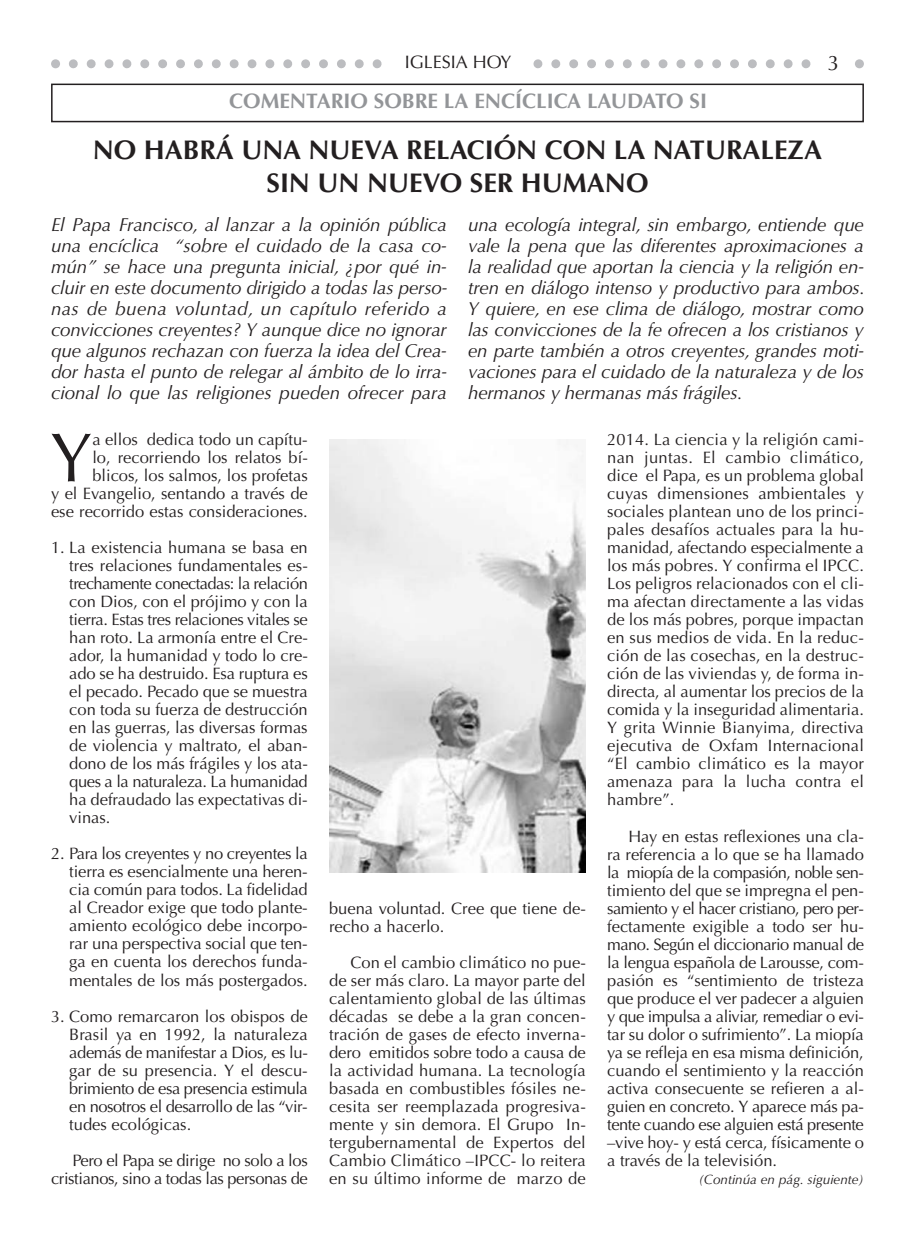
<style>
.page{position:relative;width:915px;height:1255px;background:#fff}
.page>*{position:absolute;margin:0;border:0;box-sizing:border-box;transform-origin:0 0}
.t1{font:69.3px "Optima";color:#231f20}
.t2{font:700 27px/33.2px "Optima";color:#231f20;text-align:center}
.t3{font:700 21px "Optima";color:#939598}
.t4{font:21px "Optima";color:#231f20}
.t5{font:italic 18.75px/21px "Optima";letter-spacing:-.01em;color:#231f20;text-align:justify}
.t6{font:18px "Optima";color:#231f20}
.t7{font:16.5px/18px "Optima";color:#231f20;text-align:justify}
.t8{font:16.5px/18px "Optima";letter-spacing:-.025em;color:#231f20;text-align:right}
.t9{font:italic 13.5px "Optima";color:#231f20}
</style>
<div class="page">
<svg style="left:51px;top:59px;width:812px;height:9px"></svg>
<div style="left:389px;top:51px;width:137px;height:26px;background:#fff"></div>
<div style="left:818px;top:51px;width:30px;height:26px;background:#fff"></div>
<div style="left:51px;top:84px;width:812px;height:38px;border:2px solid #231f20"></div>
<img style="left:329px;top:439px;width:256px;height:433px">
<p class="t6" style="left:404px;top:54px;width:108px">IGLESIA HOY</p>
<p class="t4" style="left:827px;top:55px;width:13px">3</p>
<p class="t3" style="left:229px;top:92px;width:479px">COMENTARIO SOBRE LA ENCÍCLICA LAUDATO SI</p>
<p class="t2" style="left:93px;top:136px;width:730px">NO HABRÁ UNA NUEVA RELACIÓN CON LA NATURALEZA<br>SIN UN NUEVO SER HUMANO</p>
<p class="t5" style="left:51px;top:215px;width:397px">El Papa Francisco, al lanzar a la opinión pública una encíclica “sobre el cuidado de la casa co&shy;mún” se hace una pregunta inicial, ¿por qué in&shy;cluir en este documento dirigido a todas las perso&shy;nas de buena voluntad, un capítulo referido a convicciones creyentes? Y aunque dice no ignorar que algunos rechazan con fuerza la idea del Crea&shy;dor hasta el punto de relegar al ámbito de lo irra&shy;cional lo que las religiones pueden ofrecer para</p>
<p class="t5" style="left:468px;top:215px;width:398px">una ecología integral, sin embargo, entiende que vale la pena que las diferentes aproximaciones a la realidad que aportan la ciencia y la religión en&shy;tren en diálogo intenso y productivo para ambos.<br>Y quiere, en ese clima de diálogo, mostrar como las convicciones de la fe ofrecen a los cristianos y en parte también a otros creyentes, grandes moti&shy;vaciones para el cuidado de la naturaleza y de los hermanos y hermanas más frágiles.</p>
<p class="t7" style="left:51px;top:432px;width:258px;text-align:right">a ellos dedica todo un capítu-<br>lo, recorriendo los relatos bí&shy;blicos, los salmos, los profetas<br>y el Evangelio, sentando a través de ese recorrido estas consideraciones.</p>
<p class="t7" style="left:69px;top:540px;width:240px;text-indent:-18px">1. La existencia humana se basa en tres relaciones fundamentales es&shy;trechamente conectadas: la relación con Dios, con el prójimo y con la tierra. Estas tres relaciones vitales se han roto. La armonía entre el Cre&shy;ador, la humanidad y todo lo cre&shy;ado se ha destruido. Esa ruptura es el pecado. Pecado que se muestra con toda su fuerza de destrucción en las guerras, las diversas formas de violencia y maltrato, el aban&shy;dono de los más frágiles y los ata&shy;ques a la naturaleza. La humanidad ha defraudado las expectativas di&shy;vinas.</p>
<p class="t7" style="left:69px;top:846px;width:240px;text-indent:-18px">2. Para los creyentes y no creyentes la tierra es esencialmente una heren&shy;cia común para todos. La fidelidad al Creador exige que todo plante&shy;amiento ecológico debe incorpo&shy;rar una perspectiva social que ten&shy;ga en cuenta los derechos funda&shy;mentales de los más postergados.</p>
<p class="t7" style="left:69px;top:1008px;width:240px;text-indent:-18px">3. Como remarcaron los obispos de Brasil ya en 1992, la naturaleza además de manifestar a Dios, es lu&shy;gar de su presencia. Y el descu&shy;brimiento de esa presencia estimula en nosotros el desarrollo de las “vir&shy;tudes ecológicas.</p>
<p class="t8" style="left:51px;top:1152px;width:258px">Pero el Papa se dirige no solo a los cristianos, sino a todas las personas de</p>
<p class="t1" style="left:50px;top:429px;width:44px">Y</p>
<p class="t7" style="left:329px;top:900px;width:258px">buena voluntad. Cree que tiene de&shy;recho a hacerlo.</p>
<p class="t7" style="left:329px;top:954px;width:258px;text-indent:21px">Con el cambio climático no pue&shy;de ser más claro. La mayor parte del calentamiento global de las últimas décadas se debe a la gran concen&shy;tración de gases de efecto inverna&shy;dero emitidos sobre todo a causa de la actividad humana. La tecnología basada en combustibles fósiles ne&shy;cesita ser reemplazada progresiva&shy;mente y sin demora. El Grupo In&shy;tergubernamental de Expertos del Cambio Climático –IPCC- lo reitera en su último informe de marzo de</p>
<p class="t7" style="left:607px;top:432px;width:258px">2014. La ciencia y la religión cami&shy;nan juntas. El cambio climático, dice el Papa, es un problema global cuyas dimensiones ambientales y sociales plantean uno de los princi&shy;pales desafíos actuales para la hu&shy;manidad, afectando especialmente a los más pobres. Y confirma el IPCC.<br>Los peligros relacionados con el cli&shy;ma afectan directamente a las vidas de los más pobres, porque impactan en sus medios de vida. En la reduc&shy;ción de las cosechas, en la destruc&shy;ción de las viviendas y, de forma in&shy;directa, al aumentar los precios de la comida y la inseguridad alimentaria.<br>Y grita Winnie Bianyima, directiva ejecutiva de Oxfam Internacional “El cambio climático es la mayor amenaza para la lucha contra el hambre”.</p>
<p class="t7" style="left:607px;top:828px;width:258px;text-indent:21px">Hay en estas reflexiones una cla&shy;ra referencia a lo que se ha llamado la miopía de la compasión, noble sen&shy;timiento del que se impregna el pen&shy;samiento y el hacer cristiano, pero per&shy;fectamente exigible a todo ser hu&shy;mano. Según el diccionario manual de la lengua española de Larousse, com&shy;pasión es “sentimiento de tristeza que produce el ver padecer a alguien y que impulsa a aliviar, remediar o evi&shy;tar su dolor o sufrimiento”. La miopía ya se refleja en esa misma definición, cuando el sentimiento y la reacción activa consecuente se refieren a al&shy;guien en concreto. Y aparece más pa&shy;tente cuando ese alguien está presente –vive hoy- y está cerca, físicamente o a través de la televisión.</p>
<p class="t9" style="left:698px;top:1173px;width:167px">(Continúa en pág. siguiente)</p>
</div>
